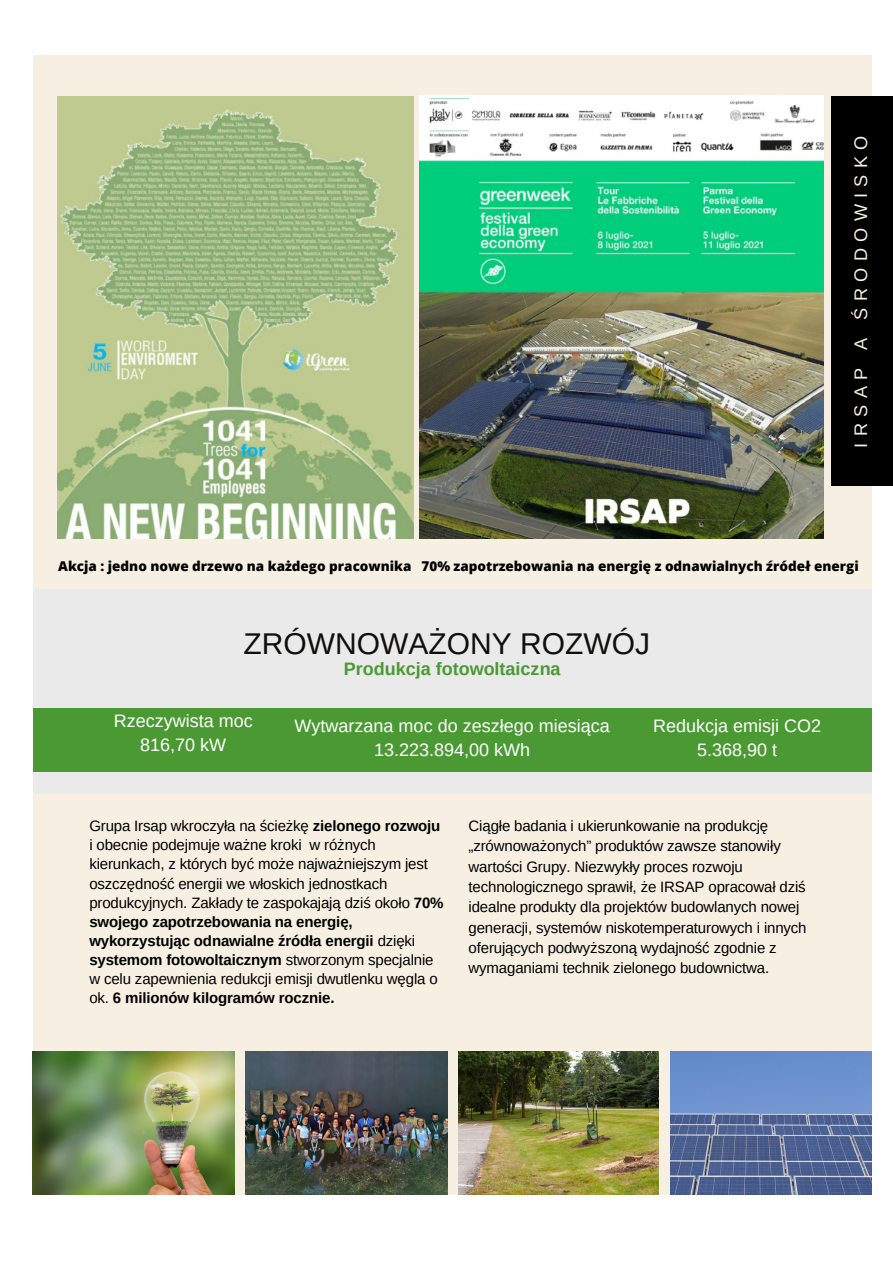
<style>
.page{position:relative;width:893px;height:1264px;background:#fff}
.page>*{position:absolute;margin:0;border:0;box-sizing:border-box;transform-origin:0 0}
.t1{font:30px "Arimo";color:#100f0d}
.t2{font:18.15px "Arimo";letter-spacing:.35em;color:#f7f0e2}
.t3{font:18px/24.8px "Arimo";color:#fff;text-align:center}
.t4{font:700 18px "Arimo";color:#4b9933}
.t5{font:15px/19.2px "Arimo";letter-spacing:-.01em;color:#000}
.t6{font:800 13.5px "Open Sans";color:#000}
.s1{font-weight:700}
</style>
<div class="page">
<div style="left:33px;top:618px;width:838px;height:576px;background:#f7f0e2"></div>
<img style="left:33px;top:1051px;width:201px;height:143px">
<img style="left:246px;top:1051px;width:201px;height:143px">
<img style="left:458px;top:1051px;width:200px;height:143px">
<img style="left:670px;top:1051px;width:201px;height:143px">
<div style="left:33px;top:56px;width:838px;height:576px;background:#f7f0e2"></div>
<img style="left:419px;top:96px;width:404px;height:442px">
<div style="left:33px;top:589px;width:838px;height:205px;background:#eaeaea"></div>
<div style="left:33px;top:708px;width:838px;height:63px;background:#4b9933"></div>
<img style="left:57px;top:96px;width:356px;height:443px">
<div style="left:831px;top:96px;width:61px;height:390px;background:#000"></div>
<h4 class="t2" style="left:850px;top:447px;width:313px;rotate:-90deg">IRSAP A ŚRODOWISKO</h4>
<p class="t6" style="left:58px;top:556px;width:355px">Akcja : jedno nowe drzewo na każdego pracownika</p>
<h4 class="t6" style="left:421px;top:556px;width:439px">70% zapotrzebowania na energię z odnawialnych źródeł energi</h4>
<p class="t1" style="left:243px;top:626px;width:408px">ZRÓWNOWAŻONY ROZWÓJ</p>
<p class="t4" style="left:344px;top:659px;width:218px">Produkcja fotowoltaiczna</p>
<p class="t3" style="left:114px;top:708px;width:140px">Rzeczywista moc<br>816,70 kW</p>
<h2 class="t3" style="left:653px;top:713px;width:169px">Redukcja emisji CO2<br>5.368,90 t</h2>
<h3 class="t3" style="left:294px;top:713px;width:316px">Wytwarzana moc do zeszłego miesiąca<br>13.223.894,00 kWh</h3>
<p class="t5" style="left:89px;top:816px;width:356px">Grupa Irsap wkroczyła na ścieżkę <span class="s1">zielonego rozwoju </span>i obecnie podejmuje ważne kroki w różnych kierunkach, z których być może najważniejszym jest oszczędność energii we włoskich jednostkach produkcyjnych. Zakłady te zaspokajają dziś około <span class="s1">70% swojego zapotrzebowania na energię, wykorzystując odnawialne źródła energii</span> dzięki <span class="s1">systemom fotowoltaicznym</span> stworzonym specjalnie w celu zapewnienia redukcji emisji dwutlenku węgla o ok. <span class="s1">6 milionów kilogramów rocznie.</span></p>
<h1 class="t5" style="left:468px;top:815px;width:339px;line-height:20.2px">Ciągłe badania i ukierunkowanie na produkcję „zrównoważonych” produktów zawsze stanowiły wartości Grupy. Niezwykły proces rozwoju technologicznego sprawił, że IRSAP opracował dziś idealne produkty dla projektów budowlanych nowej generacji, systemów niskotemperaturowych i innych oferujących podwyższoną wydajność zgodnie z wymaganiami technik zielonego budownictwa.</h1>
</div>
